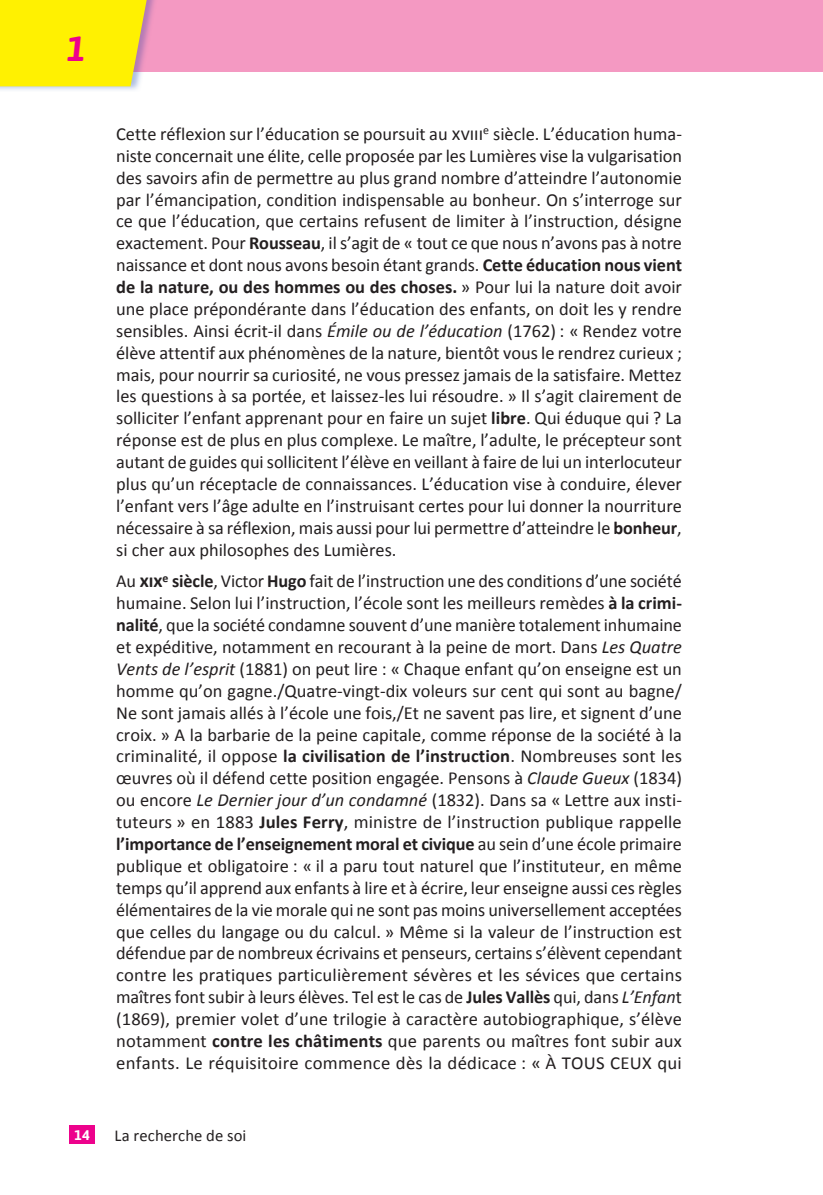
<style>
.page{position:relative;width:823px;height:1195px;background:#fff}
.page>*{position:absolute;margin:0;border:0;box-sizing:border-box;transform-origin:0 0}
.t1{font:italic 700 35px "Asap";color:#ed028c}
.t2{font:18.38px/21.9px "Calibri";letter-spacing:.005em;color:#231f20;text-align:justify}
.t3{font:16.62px "Calibri";letter-spacing:.005em;color:#231f20}
.t4{font:700 14px "Asap";color:#fff}
.s1{font-weight:700}
.s2{font-style:italic}
</style>
<div class="page">
<hr style="left:821px;top:0;width:2px;height:71px;background:#f499c2">
<div style="left:0;top:0;width:820px;height:71px;background:#f499c2"></div>
<img style="left:151px;top:0;width:5px;height:26px">
<div style="left:70px;top:1125px;width:25px;height:18px;background:#ed028c"></div>
<svg style="left:0;top:0;width:151px;height:86px;background:#fbea11"></svg>
<h1 class="t1" style="left:67px;top:25px;width:20px">1</h1>
<p class="t2" style="left:116px;top:123px;width:567px">Cette réflexion sur l’éducation se poursuit au xviii<sup>e</sup> siècle. L’éducation huma&shy;niste concernait une élite, celle proposée par les Lumières vise la vulgarisation des savoirs afin de permettre au plus grand nombre d’atteindre l’autonomie par l’émancipation, condition indispensable au bonheur. On s’interroge sur ce que l’éducation, que certains refusent de limiter à l’instruction, désigne exactement. Pour <span class="s1">Rousseau</span>, il s’agit de « tout ce que nous n’avons pas à notre naissance et dont nous avons besoin étant grands. <span class="s1">Cette éducation nous vient de la nature, ou des hommes ou des choses.</span> » Pour lui la nature doit avoir une place prépondérante dans l’éducation des enfants, on doit les y rendre sensibles. Ainsi écrit- il dans <span class="s2">Émile ou de l’éducation</span> (1762) : « Rendez votre élève attentif aux phénomènes de la nature, bientôt vous le rendrez curieux ; mais, pour nourrir sa curiosité, ne vous pressez jamais de la satisfaire. Mettez les questions à sa portée, et laissez- les lui résoudre. » Il s’agit clairement de solliciter l’enfant apprenant pour en faire un sujet <span class="s1">libre</span>. Qui éduque qui ? La réponse est de plus en plus complexe. Le maître, l’adulte, le précepteur sont autant de guides qui sollicitent l’élève en veillant à faire de lui un interlocuteur plus qu’un réceptacle de connaissances. L’éducation vise à conduire, élever l’enfant vers l’âge adulte en l’instruisant certes pour lui donner la nourriture nécessaire à sa réflexion, mais aussi pour lui permettre d’atteindre le <span class="s1">bonheur</span>, si cher aux philosophes des Lumières.</p>
<p class="t2" style="left:116px;top:570px;width:567px">Au <span class="s1">xix</span><sup>e</sup> <span class="s1">siècle</span>, Victor <span class="s1">Hugo</span> fait de l’instruction une des conditions d’une société humaine. Selon lui l’instruction, l’école sont les meilleurs remèdes <span class="s1">à la crimi&shy;nalité</span>, que la société condamne souvent d’une manière totalement inhumaine et expéditive, notamment en recourant à la peine de mort. Dans <span class="s2">Les Quatre Vents de l’esprit</span> (1881) on peut lire : « Chaque enfant qu’on enseigne est un homme qu’on gagne./Quatre- vingt- dix voleurs sur cent qui sont au bagne/ Ne sont jamais allés à l’école une fois,/Et ne savent pas lire, et signent d’une croix. » A la barbarie de la peine capitale, comme réponse de la société à la criminalité, il oppose <span class="s1">la civilisation de l’instruction</span>. Nombreuses sont les œuvres où il défend cette position engagée. Pensons à <span class="s2">Claude Gueux</span> (1834) ou encore <span class="s2">Le Dernier jour d’un condamné</span> (1832). Dans sa « Lettre aux insti&shy;tuteurs » en 1883 <span class="s1">Jules Ferry</span>, ministre de l’instruction publique rappelle <span class="s1">l’importance de l’enseignement moral et civique</span> au sein d’une école primaire publique et obligatoire : « il a paru tout naturel que l’instituteur, en même temps qu’il apprend aux enfants à lire et à écrire, leur enseigne aussi ces règles élémentaires de la vie morale qui ne sont pas moins universellement acceptées que celles du langage ou du calcul. » Même si la valeur de l’instruction est défendue par de nombreux écrivains et penseurs, certains s’élèvent cependant contre les pratiques particulièrement sévères et les sévices que certains maîtres font subir à leurs élèves. Tel est le cas de <span class="s1">Jules Vallès</span> qui, dans <span class="s2">L’Enfan</span>t (1869), premier volet d’une trilogie à caractère autobiographique, s’élève notamment <span class="s1">contre les châtiments</span> que parents ou maîtres font subir aux enfants. Le réquisitoire commence dès la dédicace : « À TOUS CEUX qui</p>
<p class="t4" style="left:75px;top:1125px;width:17px">14</p>
<p class="t3" style="left:114px;top:1125px;width:133px">La recherche de soi</p>
</div>
